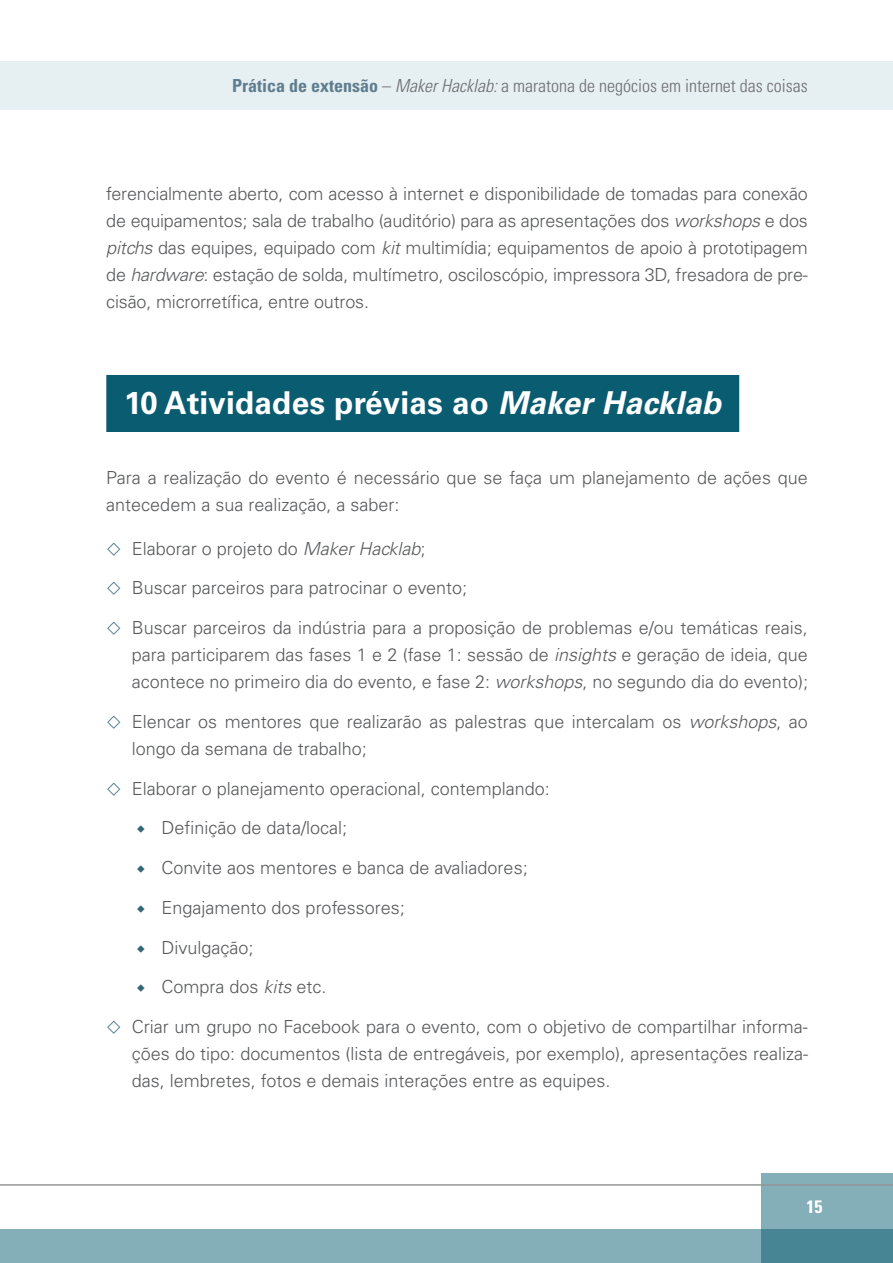
<style>
.page{position:relative;width:893px;height:1263px;background:#fff}
.page>*{position:absolute;margin:0;border:0;box-sizing:border-box;transform-origin:0 0}
.t1{font:700 31.5px "Univers LT Std";letter-spacing:.005em;color:#fff}
.t2{font:300 18px/27px "Univers LT Std";color:#58595b;text-align:justify}
.t3{font:300 condensed 18px "Univers LT Std";color:#6d6e71}
.t4{font:700 condensed 18px "Univers LT Std";color:#fff}
.s1{font-weight:700;color:#5f7d8f}
.s2{font-style:italic}
</style>
<div class="page">
<div style="left:0;top:62px;width:893px;height:48px;background:#e6eff1"></div>
<div style="left:0;top:1229px;width:893px;height:34px;background:#84aeb8"></div>
<svg style="left:762px;top:1174px;width:131px;height:89px;background:#6c9da9"></svg>
<hr style="left:0;top:1185px;width:893px;height:1px;background:#939598">
<div style="left:106px;top:375px;width:633px;height:57px;background:#0a5d71"></div>
<p class="t3" style="left:232px;top:75px;width:577px"><span class="s1">Prática de extensão</span> – <span class="s2">Maker Hacklab:</span> a maratona de negócios em internet das coisas</p>
<p class="t2" style="left:106px;top:180px;width:703px">ferencialmente aberto, com acesso à internet e disponibilidade de tomadas para conexão de equipamentos; sala de trabalho (auditório) para as apresentações dos <span class="s2">workshops</span> e dos <span class="s2">pitchs</span> das equipes, equipado com <span class="s2">kit</span> multimídia; equipamentos de apoio à prototipagem de <span class="s2">hardware</span>: estação de solda, multímetro, osciloscópio, impressora 3D, fresadora de pre&shy;cisão, microrretífica, entre outros.</p>
<h1 class="t1" style="left:124px;top:384px;width:598px">10 Atividades prévias ao <span class="s2">Maker Hacklab</span></h1>
<p class="t2" style="left:106px;top:464px;width:703px">Para a realização do evento é necessário que se faça um planejamento de ações que antecedem a sua realização, a saber:</p>
<p class="t2" style="left:132px;top:535px;width:295px">Elaborar o projeto do <span class="s2">Maker Hacklab</span>;</p>
<p class="t2" style="left:132px;top:574px;width:337px">Buscar parceiros para patrocinar o evento;</p>
<p class="t2" style="left:132px;top:614px;width:678px">Buscar parceiros da indústria para a proposição de problemas e/ou temáticas reais, para participarem das fases 1 e 2 (fase 1: sessão de <span class="s2">insights</span> e geração de ideia, que acontece no primeiro dia do evento, e fase 2: <span class="s2">workshops</span>, no segundo dia do evento);</p>
<p class="t2" style="left:132px;top:708px;width:678px">Elencar os mentores que realizarão as palestras que intercalam os <span class="s2">workshops</span>, ao longo da semana de trabalho;</p>
<p class="t2" style="left:132px;top:775px;width:420px">Elaborar o planejamento operacional, contemplando:</p>
<p class="t2" style="left:162px;top:814px;width:187px">Definição de data/local;</p>
<p class="t2" style="left:162px;top:854px;width:368px">Convite aos mentores e banca de avaliadores;</p>
<p class="t2" style="left:162px;top:894px;width:245px">Engajamento dos professores;</p>
<p class="t2" style="left:162px;top:934px;width:94px">Divulgação;</p>
<p class="t2" style="left:162px;top:973px;width:167px">Compra dos <span class="s2">kits</span> etc.</p>
<p class="t2" style="left:132px;top:1013px;width:678px">Criar um grupo no Facebook para o evento, com o objetivo de compartilhar informa&shy;ções do tipo: documentos (lista de entregáveis, por exemplo), apresentações realiza&shy;das, lembretes, fotos e demais interações entre as equipes.</p>
<p class="t4" style="left:806px;top:1196px;width:17px">15</p>
</div>
